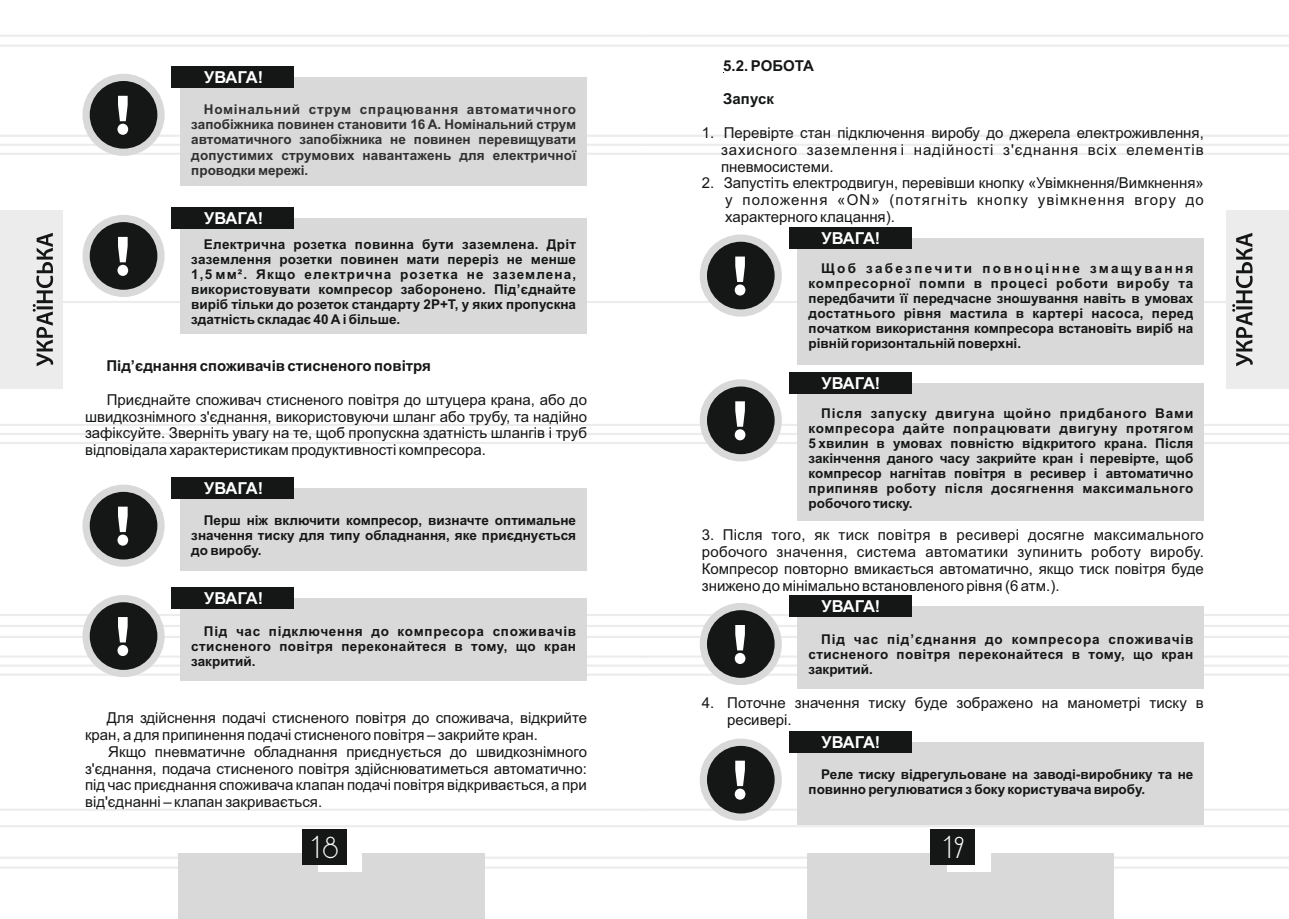
<style>
.page{position:relative;width:1289px;height:919px;background:#fff}
.page>*{position:absolute;margin:0;border:0;box-sizing:border-box;transform-origin:0 0}
.t1{font:26.25px "DS Standart Cyr";color:#fff}
.t2{font:700 16.5px "Arial";letter-spacing:-.025em;color:#fff}
.t3{font:15px/16.8px "Arial";color:#151616;text-align:justify}
.t4{font:700 15px "Arial";color:#151616}
.t5{font:700 13.5px/15.1px "Arial";color:#151616;text-align:justify}
.t6{font:700 13.5px/15.1px "Arial";letter-spacing:.015em;color:#313130;text-align:justify}
</style>
<div class="page">
<hr style="left:644px;top:135px;width:644px;height:2px;background:#ececec">
<hr style="left:644px;top:153px;width:644px;height:2px;background:#ececec">
<hr style="left:644px;top:442px;width:644px;height:2px;background:#ececec">
<hr style="left:644px;top:614px;width:644px;height:2px;background:#ececec">
<hr style="left:644px;top:673px;width:644px;height:2px;background:#ececec">
<hr style="left:644px;top:856px;width:644px;height:2px;background:#ececec">
<hr style="left:644px;top:866px;width:644px;height:2px;background:#ececec">
<hr style="left:644px;top:35px;width:644px;height:2px;background:#ececec">
<hr style="left:644px;top:45px;width:644px;height:2px;background:#ececec">
<hr style="left:644px;top:808px;width:644px;height:2px;background:#ececec">
<hr style="left:644px;top:825px;width:644px;height:2px;background:#ececec">
<hr style="left:644px;top:301px;width:644px;height:2px;background:#ececec">
<hr style="left:0;top:135px;width:644px;height:2px;background:#ececec">
<svg style="left:0;top:143px;width:1288px;height:4px"></svg>
<hr style="left:0;top:153px;width:644px;height:2px;background:#ececec">
<hr style="left:0;top:442px;width:644px;height:2px;background:#ececec">
<hr style="left:0;top:614px;width:644px;height:2px;background:#ececec">
<hr style="left:0;top:673px;width:644px;height:2px;background:#ececec">
<hr style="left:0;top:856px;width:644px;height:2px;background:#ececec">
<hr style="left:0;top:866px;width:644px;height:2px;background:#ececec">
<hr style="left:0;top:35px;width:644px;height:2px;background:#ececec">
<hr style="left:0;top:45px;width:644px;height:2px;background:#ececec">
<hr style="left:0;top:808px;width:644px;height:2px;background:#ececec">
<hr style="left:0;top:825px;width:644px;height:2px;background:#ececec">
<hr style="left:0;top:301px;width:644px;height:2px;background:#ececec">
<div style="left:178px;top:853px;width:307px;height:65px;background:#d9d9da"></div>
<div style="left:318px;top:832px;width:44px;height:39px;background:#fff"></div>
<div style="left:301px;top:829px;width:45px;height:36px;background:#151616"></div>
<div style="left:0;top:210px;width:62px;height:179px;background:#ececec"></div>
<svg style="left:33px;top:233px;width:20px;height:133px"></svg>
<div style="left:807px;top:853px;width:306px;height:65px;background:#d9d9da"></div>
<div style="left:946px;top:832px;width:44px;height:39px;background:#fff"></div>
<div style="left:930px;top:829px;width:45px;height:36px;background:#151616"></div>
<div style="left:1226px;top:210px;width:62px;height:179px;background:#ececec"></div>
<svg style="left:1232px;top:233px;width:20px;height:133px"></svg>
<div style="left:82px;top:215px;width:83px;height:82px;border:14px solid #d9d9da;border-radius:50%"></div>
<div style="left:90px;top:222px;width:67px;height:68px;background:#151616;border-radius:50%"></div>
<svg style="left:117px;top:237px;width:11px;height:39px"></svg>
<div style="left:180px;top:218px;width:406px;height:116px;background:#d9d9da"></div>
<div style="left:172px;top:207px;width:122px;height:22px;background:#151616"></div>
<div style="left:82px;top:74px;width:83px;height:82px;border:14px solid #d9d9da;border-radius:50%"></div>
<div style="left:90px;top:81px;width:67px;height:68px;background:#151616;border-radius:50%"></div>
<svg style="left:117px;top:96px;width:11px;height:39px"></svg>
<div style="left:180px;top:77px;width:406px;height:109px;background:#d9d9da"></div>
<div style="left:172px;top:66px;width:122px;height:22px;background:#151616"></div>
<div style="left:699px;top:234px;width:82px;height:82px;border:14px solid #d9d9da;border-radius:50%"></div>
<div style="left:707px;top:242px;width:67px;height:67px;background:#151616;border-radius:50%"></div>
<svg style="left:734px;top:256px;width:11px;height:39px"></svg>
<div style="left:797px;top:238px;width:406px;height:126px;background:#d9d9da"></div>
<div style="left:789px;top:227px;width:122px;height:21px;background:#151616"></div>
<div style="left:699px;top:379px;width:82px;height:82px;border:14px solid #d9d9da;border-radius:50%"></div>
<div style="left:707px;top:386px;width:67px;height:68px;background:#151616;border-radius:50%"></div>
<svg style="left:0;top:401px;width:1288px;height:39px"></svg>
<div style="left:797px;top:383px;width:406px;height:137px;background:#d9d9da"></div>
<div style="left:789px;top:371px;width:122px;height:22px;background:#151616"></div>
<div style="left:699px;top:603px;width:82px;height:82px;border:14px solid #d9d9da;border-radius:50%"></div>
<div style="left:707px;top:610px;width:67px;height:67px;background:#151616;border-radius:50%"></div>
<div style="left:797px;top:606px;width:406px;height:83px;background:#d9d9da"></div>
<div style="left:789px;top:595px;width:122px;height:22px;background:#151616"></div>
<div style="left:82px;top:484px;width:83px;height:82px;border:14px solid #d9d9da;border-radius:50%"></div>
<div style="left:90px;top:492px;width:67px;height:67px;background:#151616;border-radius:50%"></div>
<svg style="left:117px;top:506px;width:11px;height:39px"></svg>
<div style="left:180px;top:488px;width:406px;height:82px;background:#d9d9da"></div>
<div style="left:172px;top:477px;width:122px;height:21px;background:#151616"></div>
<div style="left:82px;top:595px;width:83px;height:82px;border:14px solid #d9d9da;border-radius:50%"></div>
<div style="left:90px;top:602px;width:67px;height:67px;background:#151616;border-radius:50%"></div>
<svg style="left:0;top:617px;width:1288px;height:50px"></svg>
<div style="left:180px;top:598px;width:406px;height:83px;background:#d9d9da"></div>
<div style="left:172px;top:587px;width:122px;height:22px;background:#151616"></div>
<div style="left:699px;top:738px;width:82px;height:82px;border:14px solid #d9d9da;border-radius:50%"></div>
<div style="left:707px;top:745px;width:67px;height:68px;background:#151616;border-radius:50%"></div>
<svg style="left:734px;top:760px;width:11px;height:39px"></svg>
<div style="left:797px;top:742px;width:406px;height:82px;background:#d9d9da"></div>
<div style="left:789px;top:731px;width:122px;height:21px;background:#151616"></div>
<p class="t2" style="left:204px;top:71px;width:60px">УВАГА!</p>
<p class="t6" style="left:191px;top:103px;width:386px;text-indent:13px">Номінальний струм спрацювання автоматичного запобіжника повинен становити 16 А. Номінальний струм автоматичного запобіжника не повинен перевищувати допустимих струмових навантажень для електричної проводки мережі.</p>
<p class="t2" style="left:204px;top:212px;width:60px">УВАГА!</p>
<p class="t5" style="left:191px;top:238px;width:386px;text-indent:13px">Електрична розетка повинна бути заземлена. Дріт заземлення розетки повинен мати переріз не менше 1,5 мм². Якщо електрична розетка не заземлена, використовувати компресор заборонено. Під’єднайте виріб тільки до розеток стандарту 2Р+Т, у яких пропускна здатність складає 40 А і більше.</p>
<p class="t4" style="left:106px;top:360px;width:326px">Під’єднання споживачів стисненого повітря</p>
<p class="t3" style="left:85px;top:392px;width:503px;text-indent:22px">Приєднайте споживач стисненого повітря до штуцера крана, або до швидкознімного з'єднання, використовуючи шланг або трубу, та надійно зафіксуйте. Зверніть увагу на те, щоб пропускна здатність шлангів і труб відповідала характеристикам продуктивності компресора.</p>
<p class="t2" style="left:204px;top:482px;width:60px">УВАГА!</p>
<p class="t5" style="left:191px;top:514px;width:386px;text-indent:13px">Перш ніж включити компресор, визначте оптимальне значення тиску для типу обладнання, яке приєднується до виробу.</p>
<p class="t2" style="left:204px;top:592px;width:60px">УВАГА!</p>
<p class="t5" style="left:191px;top:624px;width:386px;text-indent:13px">Під час підключення до компресора споживачів стисненого повітря переконайтеся в тому, що кран закритий.</p>
<p class="t3" style="left:85px;top:711px;width:503px;text-indent:22px">Для здійснення подачі стисненого повітря до споживача, відкрийте кран, а для припинення подачі стисненого повітря – закрийте кран.</p>
<p class="t3" style="left:85px;top:744px;width:503px;text-indent:23px">Якщо пневматичне обладнання приєднується до швидкознімного з'єднання, подача стисненого повітря здійснюватиметься автоматично: під час приєднання споживача клапан подачі повітря відкривається, а при від'єднанні – клапан закривається.</p>
<p class="t4" style="left:723px;top:60px;width:92px">5.2. РОБОТА</p>
<p class="t4" style="left:723px;top:93px;width:52px">Запуск</p>
<p class="t3" style="left:721px;top:126px;width:484px;text-indent:-19px">1. Перевірте стан підключення виробу до джерела електроживлення, захисного заземлення і надійності з'єднання всіх елементів пневмосистеми.</p>
<p class="t3" style="left:725px;top:176px;width:480px;text-indent:-23px">2. Запустіть електродвигун, перевівши кнопку «Увімкнення/Вимкнення» у положення «ON» (потягніть кнопку увімкнення вгору до характерного клацання).</p>
<p class="t2" style="left:821px;top:232px;width:60px">УВАГА!</p>
<p class="t5" style="left:808px;top:262px;width:386px;text-indent:13px">Щоб забезпечити повноцінне змащування компресорної помпи в процесі роботи виробу та передбачити її передчасне зношування навіть в умовах достатнього рівня мастила в картері насоса, перед початком використання компресора встановіть виріб на рівній горизонтальній поверхні.</p>
<p class="t2" style="left:821px;top:376px;width:60px">УВАГА!</p>
<p class="t5" style="left:808px;top:406px;width:386px;text-indent:13px">Після запуску двигуна щойно придбаного Вами компресора дайте попрацювати двигуну протягом 5 хвилин в умовах повністю відкритого крана. Після закінчення даного часу закрийте кран і перевірте, щоб компресор нагнітав повітря в ресивер і автоматично припиняв роботу після досягнення максимального робочого тиску.</p>
<p class="t3" style="left:702px;top:528px;width:503px">3. Після того, як тиск повітря в ресивері досягне максимального робочого значення, система автоматики зупинить роботу виробу.<br>Компресор повторно вмикається автоматично, якщо тиск повітря буде знижено до мінімально встановленого рівня (6 атм.).</p>
<p class="t2" style="left:821px;top:600px;width:60px">УВАГА!</p>
<p class="t5" style="left:808px;top:632px;width:386px;text-indent:13px">Під час під’єднання до компресора споживачів стисненого повітря переконайтеся в тому, що кран закритий.</p>
<p class="t3" style="left:727px;top:695px;width:478px;text-indent:-25px">4. Поточне значення тиску буде зображено на манометрі тиску в ресивері.</p>
<p class="t2" style="left:821px;top:735px;width:60px">УВАГА!</p>
<p class="t5" style="left:808px;top:768px;width:386px;text-indent:13px">Реле тиску відрегульоване на заводі-виробнику та не повинно регулюватися з боку користувача виробу.</p>
<h1 class="t1" style="left:311px;top:836px;width:28px">18</h1>
<h1 class="t1" style="left:943px;top:836px;width:22px">19</h1>
</div>
